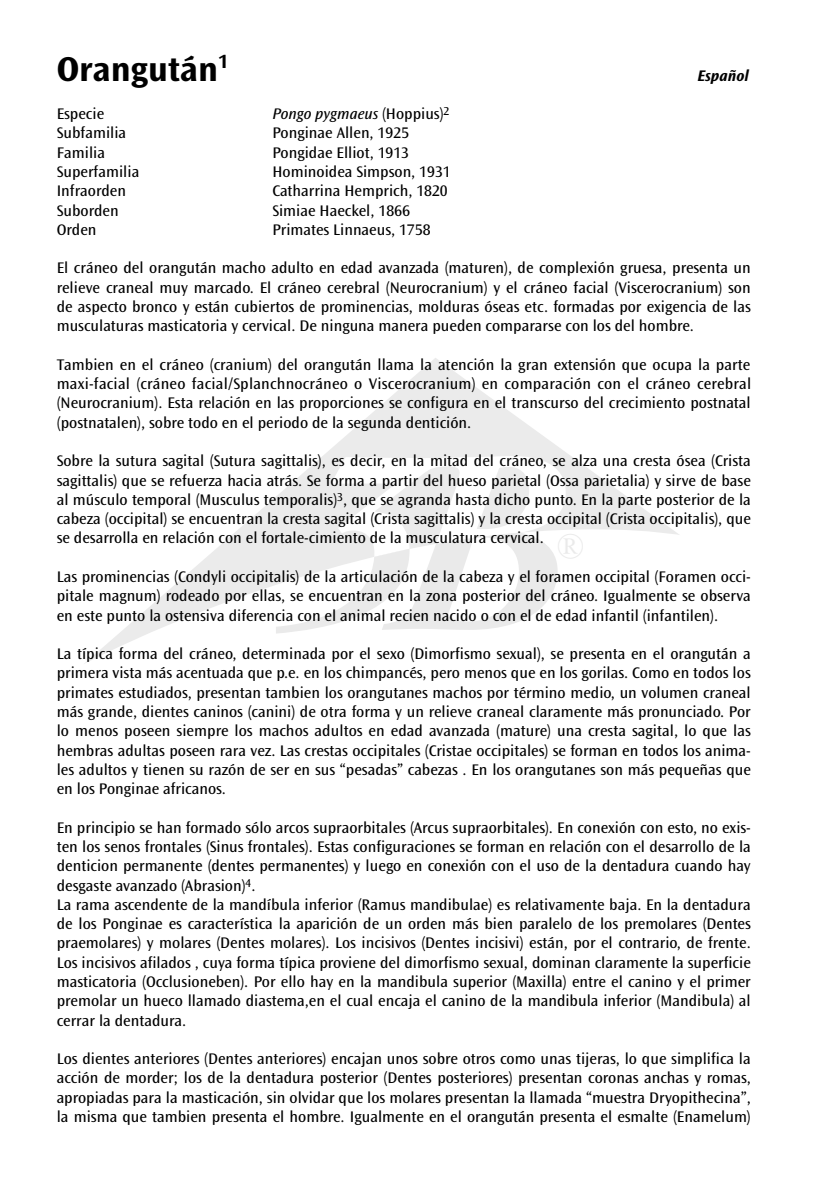
<style>
.page{position:relative;width:836px;height:1191px;background:#fff}
.page>*{position:absolute;margin:0;border:0;box-sizing:border-box;transform-origin:0 0}
.Titel_Linke_Seite{font:700 36px "Ocean Sans";color:#000}
.Fließtext{font:16px/19.2px "Ocean Sans";color:#000;text-align:justify}
.Fließtext-2{font:italic 16px "Ocean Sans";color:#000}
.Sprache_rechts{font:italic 700 16px "Ocean Sans";color:#000}
.s1{font-style:normal}
</style>
<div class="page">
<svg style="left:85px;top:358px;width:594px;height:305px"></svg>
<svg style="left:276px;top:456px;width:289px;height:177px"></svg>
<p class="Titel_Linke_Seite" style="left:57px;top:49px;width:173px">Orangután<sup>1</sup></p>
<p class="Sprache_rechts" style="left:697px;top:66px;width:53px">Español</p>
<p class="Fließtext" style="left:57px;top:104px;width:49px">Especie</p>
<p class="Fließtext-2" style="left:272px;top:105px;width:178px">Pongo pygmaeus <span class="s1">(Hoppius)</span><sup>2</sup></p>
<p class="Fließtext" style="left:57px;top:124px;width:71px">Subfamilia</p>
<p class="Fließtext" style="left:272px;top:124px;width:138px">Ponginae Allen, 1925</p>
<p class="Fließtext" style="left:57px;top:143px;width:50px">Familia</p>
<p class="Fließtext" style="left:272px;top:143px;width:138px">Pongidae Elliot, 1913</p>
<p class="Fließtext" style="left:57px;top:162px;width:84px">Superfamilia</p>
<p class="Fließtext" style="left:272px;top:162px;width:180px">Hominoidea Simpson, 1931</p>
<p class="Fließtext" style="left:57px;top:182px;width:71px">Infraorden</p>
<p class="Fließtext" style="left:272px;top:182px;width:177px">Catharrina Hemprich, 1820</p>
<p class="Fließtext" style="left:57px;top:201px;width:63px">Suborden</p>
<p class="Fließtext" style="left:272px;top:201px;width:139px">Simiae Haeckel, 1866</p>
<p class="Fließtext" style="left:57px;top:220px;width:41px">Orden</p>
<p class="Fließtext" style="left:272px;top:220px;width:159px">Primates Linnaeus, 1758</p>
<p class="Fließtext" style="left:57px;top:259px;width:695px">El cráneo del orangután macho adulto en edad avanzada (maturen), de complexión gruesa, presenta un relieve craneal muy marcado. El cráneo cerebral (Neurocranium) y el cráneo facial (Viscerocranium) son de aspecto bronco y están cubiertos de prominencias, molduras óseas etc. formadas por exigencia de las musculaturas masticatoria y cervical. De ninguna manera pueden compararse con los del hombre.</p>
<p class="Fließtext" style="left:57px;top:355px;width:695px">Tambien en el cráneo (cranium) del orangután llama la atención la gran extensión que ocupa la parte maxi-facial (cráneo facial/Splanchnocráneo o Viscerocranium) en comparación con el cráneo cerebral (Neurocranium). Esta relación en las proporciones se configura en el transcurso del crecimiento postnatal (postnatalen), sobre todo en el periodo de la segunda dentición.</p>
<p class="Fließtext" style="left:57px;top:451px;width:695px">Sobre la sutura sagital (Sutura sagittalis), es decir, en la mitad del cráneo, se alza una cresta ósea (Crista sagittalis) que se refuerza hacia atrás. Se forma a partir del hueso parietal (Ossa parietalia) y sirve de base al músculo temporal (Musculus temporalis)<sup>3</sup>, que se agranda hasta dicho punto. En la parte posterior de la cabeza (occipital) se encuentran la cresta sagital (Crista sagittalis) y la cresta occipital (Crista occipitalis), que se desarrolla en relación con el fortale-cimiento de la musculatura cervical.</p>
<p class="Fließtext" style="left:57px;top:567px;width:695px">Las prominencias (Condyli occipitalis) de la articulación de la cabeza y el foramen occipital (Foramen occi&shy;pitale magnum) rodeado por ellas, se encuentran en la zona posterior del cráneo. Igualmente se observa en este punto la ostensiva diferencia con el animal recien nacido o con el de edad infantil (infantilen).</p>
<p class="Fließtext" style="left:57px;top:644px;width:695px">La típica forma del cráneo, determinada por el sexo (Dimorfismo sexual), se presenta en el orangután a primera vista más acentuada que p.e. en los chimpancés, pero menos que en los gorilas. Como en todos los primates estudiados, presentan tambien los orangutanes machos por término medio, un volumen craneal más grande, dientes caninos (canini) de otra forma y un relieve craneal claramente más pronunciado. Por lo menos poseen siempre los machos adultos en edad avanzada (mature) una cresta sagital, lo que las hembras adultas poseen rara vez. Las crestas occipitales (Cristae occipitales) se forman en todos los anima&shy;les adultos y tienen su razón de ser en sus “pesadas” cabezas . En los orangutanes son más pequeñas que en los Ponginae africanos.</p>
<p class="Fließtext" style="left:57px;top:818px;width:695px">En principio se han formado sólo arcos supraorbitales (Arcus supraorbitales). En conexión con esto, no exis&shy;ten los senos frontales (Sinus frontales). Estas configuraciones se forman en relación con el desarrollo de la denticion permanente (dentes permanentes) y luego en conexión con el uso de la dentadura cuando hay desgaste avanzado (Abrasion)<sup>4</sup>.</p>
<p class="Fließtext" style="left:57px;top:895px;width:695px">La rama ascendente de la mandíbula inferior (Ramus mandibulae) es relativamente baja. En la dentadura de los Ponginae es característica la aparición de un orden más bien paralelo de los premolares (Dentes praemolares) y molares (Dentes molares). Los incisivos (Dentes incisivi) están, por el contrario, de frente.<br>Los incisivos afilados , cuya forma típica proviene del dimorfismo sexual, dominan claramente la superficie masticatoria (Occlusioneben). Por ello hay en la mandibula superior (Maxilla) entre el canino y el primer premolar un hueco llamado diastema,en el cual encaja el canino de la mandibula inferior (Mandibula) al cerrar la dentadura.</p>
<p class="Fließtext" style="left:57px;top:1049px;width:695px">Los dientes anteriores (Dentes anteriores) encajan unos sobre otros como unas tijeras, lo que simplifica la acción de morder; los de la dentadura posterior (Dentes posteriores) presentan coronas anchas y romas, apropiadas para la masticación, sin olvidar que los molares presentan la llamada “muestra Dryopithecina”, la misma que tambien presenta el hombre. Igualmente en el orangután presenta el esmalte (Enamelum)</p>
</div>
